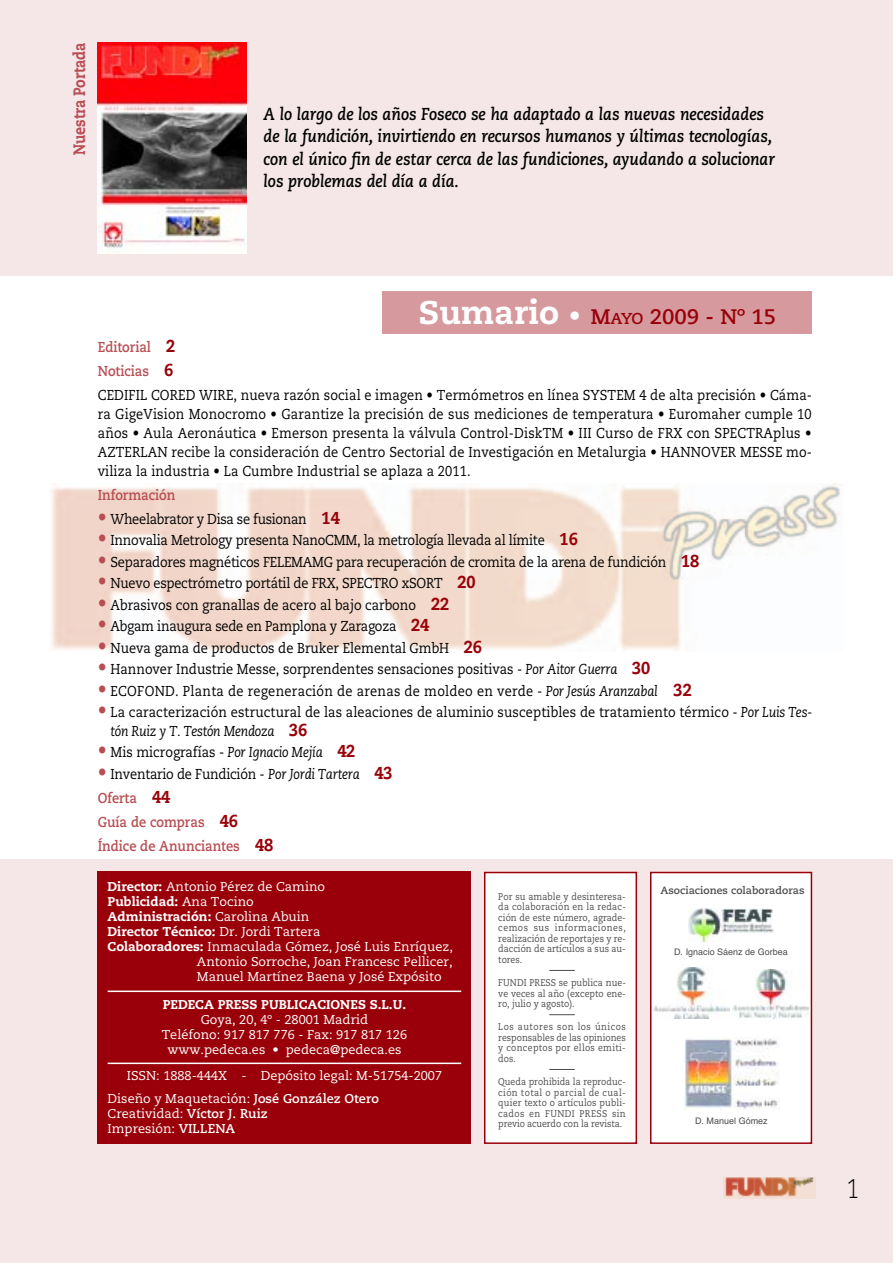
<style>
.page{position:relative;width:893px;height:1263px;background:#fff}
.page>*{position:absolute;margin:0;border:0;box-sizing:border-box;transform-origin:0 0}
.t1{font:300 27px "Caecilia";color:#000;scale:.8 1}
.t2{font:700 21px "Caecilia";color:#990009}
.t3{font:italic 700 17.25px/22.5px "Caecilia";color:#000;scale:.9 1}
.t4{font:800 16.5px "Caecilia";color:#b84d53;scale:.85 1}
.t5{font:14.4px/18.9px "Caecilia";color:#000;scale:.89 1}
.t6{font:700 14.4px/24px "Caecilia";color:#b84d53;scale:.89 1}
.t7{font:14.4px "Caecilia";letter-spacing:.02em;color:#000;scale:.89 1}
.t8{font:14.4px "Caecilia";letter-spacing:-.02em;color:#000;scale:.89 1}
.t9{font:12.75px/15px "Caecilia";color:#fff}
.t10{font:800 12.75px "Caecilia";color:#fff}
.t11{font:700 10.5px "Caecilia";color:#4d4d4d}
.t12{font:9.75px/10.5px "Caecilia";color:#4d4d4d;text-align:justify;scale:.9 1}
.t13{font:9px "Helvetica";color:#4d4d4d}
.s1{font-weight:800;font-size:32.85px;color:#fff}
.s2{font-weight:800;font-size:24px;color:#fff}
.s3{font-size:15.75px}
.s4{font-weight:700;color:#b84d53}
.s5{font-weight:800;font-size:17.25px;color:#990009}
.s6{font-size:20.1px;color:#b84d53}
.s7{font-style:italic}
.s8{font-weight:400;font-size:20.1px}
.s9{font-weight:400;color:#000}
.s10{font-weight:400;font-style:italic;color:#000}
.s11{font-weight:800}
.s12{font-weight:400}
.s13{font-weight:700}
</style>
<div class="page">
<div style="left:0;top:859px;width:893px;height:404px;background:#f5e6e7"></div>
<div style="left:485px;top:872px;width:151px;height:271px;background:#fff"></div>
<div style="left:484px;top:872px;width:153px;height:272px;border:2px solid #990009"></div>
<div style="left:651px;top:872px;width:160px;height:271px;background:#fff"></div>
<div style="left:650px;top:872px;width:162px;height:272px;border:2px solid #990009"></div>
<div style="left:0;top:0;width:893px;height:276px;background:#f5e6e7"></div>
<img style="left:724px;top:1177px;width:91px;height:22px">
<img style="left:51px;top:484px;width:790px;height:168px">
<div style="left:98px;top:872px;width:373px;height:272px;background:#990009"></div>
<hr style="left:108px;top:990px;width:353px;height:2px;background:#fff">
<hr style="left:108px;top:1062px;width:353px;height:2px;background:#fff">
<img style="left:98px;top:43px;width:149px;height:210px">
<div style="left:653px;top:1117px;width:157px;height:10px;background:#fff"></div>
<img style="left:653px;top:967px;width:76px;height:51px">
<img style="left:733px;top:969px;width:76px;height:50px">
<img style="left:689px;top:909px;width:85px;height:32px">
<img style="left:685px;top:1037px;width:93px;height:73px">
<svg style="left:549px;top:970px;width:26px;height:1px"></svg>
<svg style="left:549px;top:1014px;width:26px;height:1px"></svg>
<svg style="left:549px;top:1069px;width:26px;height:1px"></svg>
<div style="left:383px;top:291px;width:429px;height:43px;background:#d6999d"></div>
<p class="t4" style="left:72px;top:155px;width:134px;rotate:-90deg">Nuestra Portada</p>
<p class="t3" style="left:264px;top:104px;width:570px">A lo largo de los años Foseco se ha adaptado a las nuevas necesidades de la fundición, invirtiendo en recursos humanos y últimas tecnologías, con el único fin de estar cerca de las fundiciones, ayudando a solucionar los problemas del día a día.</p>
<p class="t2" style="left:419px;top:308px;width:359px"><span class="s1">Sumario</span> <span class="s2">•</span> M<span class="s3">AYO</span> 2009 - Nº 15</p>
<p class="t5" style="left:98px;top:337px;width:804px;line-height:24px"><span class="s4">Editorial</span> <span class="s5">2<br></span><span class="s4">Noticias</span> <span class="s5">6<br></span>CEDIFIL CORED WIRE, nueva razón social e imagen • Termómetros en línea SYSTEM 4 de alta precisión • Cáma-</p>
<p class="t5" style="left:98px;top:406px;width:804px;text-align:justify">ra GigeVision Monocromo • Garantize la precisión de sus mediciones de temperatura • Euromaher cumple 10 años • Aula Aeronáutica • Emerson presenta la válvula Control-DiskTM • III Curso de FRX con SPECTRAplus • AZTERLAN recibe la consideración de Centro Sectorial de Investigación en Metalurgia • HANNOVER MESSE mo&shy;viliza la industria • La Cumbre Industrial se aplaza a 2011.</p>
<p class="t6" style="left:98px;top:484px;width:89px">Información</p>
<p class="t8" style="left:98px;top:513px;width:273px"><span class="s6">•</span> Wheelabrator y Disa se fusionan <span class="s5">14</span></p>
<p class="t5" style="left:98px;top:532px;width:541px"><span class="s6">•</span> Innovalia Metrology presenta NanoCMM, la metrología llevada al límite <span class="s5">16</span></p>
<p class="t5" style="left:98px;top:554px;width:677px"><span class="s6">•</span> Separadores magnéticos FELEMAMG para recuperación de cromita de la arena de fundición <span class="s5">18</span></p>
<p class="t5" style="left:98px;top:575px;width:426px"><span class="s6">•</span> Nuevo espectrómetro portátil de FRX, SPECTRO xSORT <span class="s5">20</span></p>
<p class="t5" style="left:98px;top:596px;width:397px"><span class="s6">•</span> Abrasivos con granallas de acero al bajo carbono <span class="s5">22</span></p>
<p class="t5" style="left:98px;top:618px;width:374px"><span class="s6">•</span> Abgam inaugura sede en Pamplona y Zaragoza <span class="s5">24</span></p>
<p class="t5" style="left:98px;top:639px;width:433px"><span class="s6">•</span> Nueva gama de productos de Bruker Elemental GmbH <span class="s5">26</span></p>
<p class="t5" style="left:98px;top:661px;width:622px"><span class="s6">•</span> Hannover Industrie Messe, sorprendentes sensaciones positivas - <span class="s7">Por Aitor Guerra</span> <span class="s5">30</span></p>
<p class="t7" style="left:98px;top:684px;width:669px"><span class="s6">•</span> ECOFOND. Planta de regeneración de arenas de moldeo en verde - <span class="s7">Por Jesús Aranzabal</span> <span class="s5">32</span></p>
<p class="t5" style="left:111px;top:704px;width:790px;text-indent:-13px"><span class="s6">•</span> La caracterización estructural de las aleaciones de aluminio susceptibles de tratamiento térmico - <span class="s7">Por Luis Tes&shy;tón Ruiz y T. Testón Mendoza</span> <span class="s5">36</span></p>
<p class="t5" style="left:98px;top:744px;width:291px"><span class="s6">•</span> Mis micrografías - <span class="s7">Por Ignacio Mejía</span> <span class="s5">42</span></p>
<p class="t6" style="left:98px;top:763px;width:333px"><span class="s8">•</span> <span class="s9">Inventario de Fundición -</span> <span class="s10">Por Jordi Tartera</span> <span class="s5">43<br></span>Oferta <span class="s5">44<br></span>Guía de compras <span class="s5">46<br></span>Índice de Anunciantes <span class="s5">48</span></p>
<p class="t9" style="left:108px;top:880px;width:219px"><span class="s11">Director:</span> Antonio Pérez de Camino</p>
<p class="t10" style="left:108px;top:896px;width:148px">Publicidad: <span class="s12">Ana Tocino</span></p>
<p class="t10" style="left:108px;top:911px;width:203px">Administración: <span class="s12">Carolina Abuin</span></p>
<p class="t10" style="left:108px;top:926px;width:214px">Director Técnico: <span class="s12">Dr. Jordi Tartera</span></p>
<p class="t9" style="left:108px;top:940px;width:347px"><span class="s11">Colaboradores:</span> Inmaculada Gómez, José Luis Enríquez,</p>
<p class="t9" style="left:197px;top:955px;width:257px">Antonio Sorroche, Joan Francesc Pellicer,</p>
<p class="t9" style="left:197px;top:970px;width:246px">Manuel Martínez Baena y José Expósito</p>
<p class="t9" style="left:162px;top:998px;width:247px;text-align:center"><span class="s11">PEDECA PRESS PUBLICACIONES S.L.U.<br></span>Goya, 20, 4º - 28001 Madrid<br>Teléfono: 917 817 776 - Fax: 917 817 126 www.pedeca.es • pedeca@pedeca.es</p>
<p class="t9" style="left:108px;top:1065px;width:336px;line-height:23.2px;text-indent:19px">ISSN: 1888-444X - Depósito legal: M-51754-2007<br>Diseño y Maquetación: <span class="s13">José González Otero</span></p>
<p class="t9" style="left:108px;top:1107px;width:162px">Creatividad: <span class="s13">Víctor J. Ruiz<br></span>Impresión: <span class="s13">VILLENA</span></p>
<p class="t13" style="left:695px;top:1115px;width:74px">D. Manuel Gómez</p>
<p class="t11" style="left:660px;top:886px;width:145px">Asociaciones colaboradoras</p>
<p class="t12" style="left:498px;top:892px;width:143px">Por su amable y desinteresa&shy;da colaboración en la redac&shy;ción de este número, agrade&shy;cemos sus informaciones, realización de reportajes y re&shy;dacción de artículos a sus au&shy;tores.</p>
<p class="t12" style="left:498px;top:978px;width:143px">FUNDI PRESS se publica nue&shy;ve veces al año (excepto ene&shy;ro, julio y agosto).</p>
<p class="t12" style="left:498px;top:1022px;width:143px">Los autores son los únicos responsables de las opiniones y conceptos por ellos emiti&shy;dos.</p>
<p class="t12" style="left:498px;top:1077px;width:143px">Queda prohibida la reproduc&shy;ción total o parcial de cual&shy;quier texto o artículos publi&shy;cados en FUNDI PRESS sin previo acuerdo con la revista.</p>
<p class="t13" style="left:674px;top:947px;width:115px">D. Ignacio Sáenz de Gorbea</p>
<p class="t1" style="left:847px;top:1177px;width:17px">1</p>
</div>
